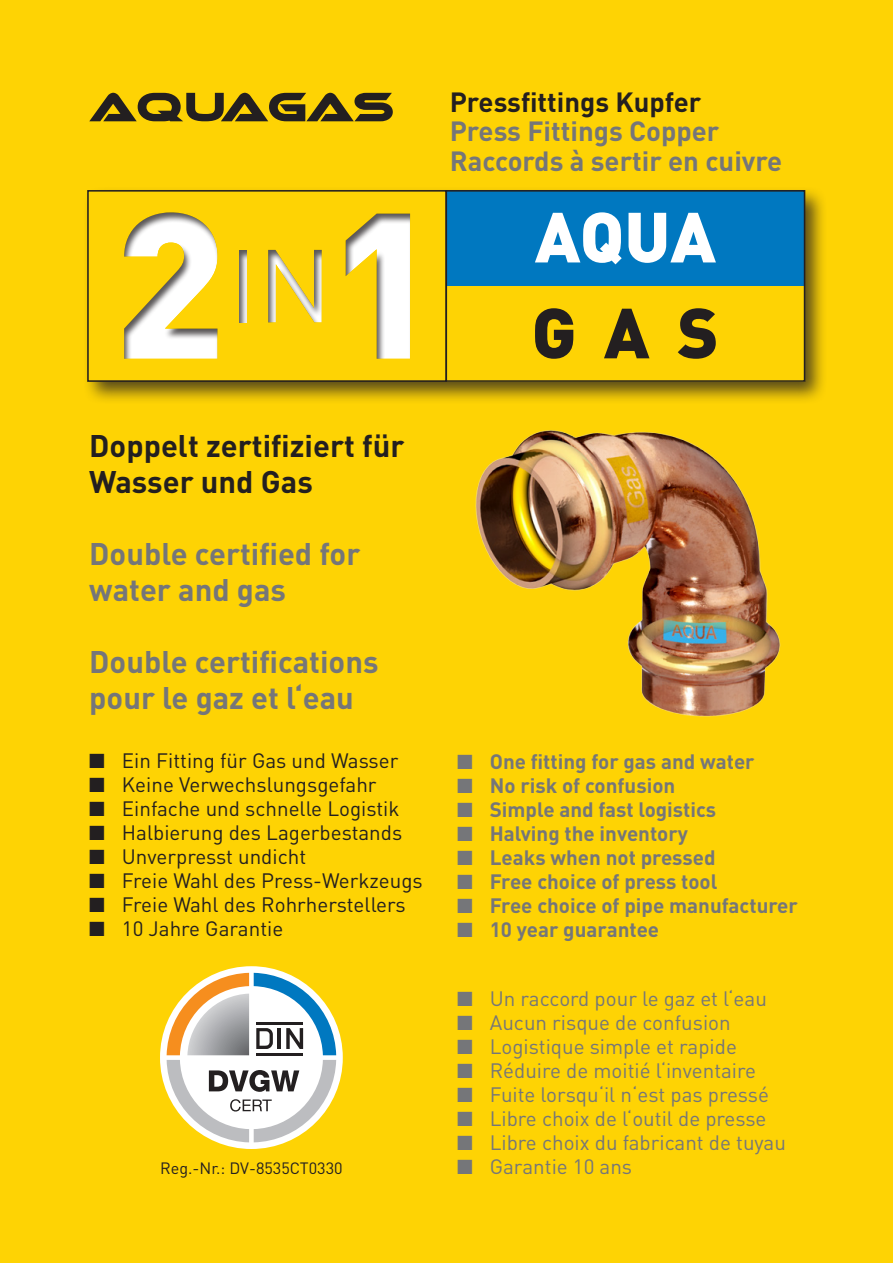
<style>
.page{position:relative;width:893px;height:1263px;background:#fed304}
.page>*{position:absolute;margin:0;border:0;box-sizing:border-box;transform-origin:0 0}
.t1{font:700 30.9px "DIN";color:#757679}
.t2{font:700 30.9px "DIN";color:#231f20}
.t3{font:700 27.45px "DIN";color:#757679}
.t4{font:700 27.45px "DIN";color:#231f20}
.t5{font:20.55px "DIN";color:#757679}
.t6{font:20.55px "DIN";color:#231f20}
.t7{font:700 20.55px "DIN";color:#757679}
.t8{font:16.2px "DIN";color:#231f20}
</style>
<div class="page">
<svg style="left:89px;top:93px;width:304px;height:28px"></svg>
<img style="left:475px;top:430px;width:306px;height:287px">
<div style="left:160px;top:966px;width:183px;height:183px;background:#fff;border-radius:50%"></div>
<svg style="left:167px;top:973px;width:169px;height:169px"></svg>
<div style="left:83px;top:186px;width:745px;height:218px;background:#231f20;opacity:.75"></div>
<div style="left:88px;top:191px;width:716px;height:190px;background:#fed304"></div>
<div style="left:122px;top:212px;width:290px;height:147px;background:#231f20;opacity:.75"></div>
<div style="left:446px;top:191px;width:358px;height:95px;background:#0078c0"></div>
<svg style="left:535px;top:212px;width:181px;height:52px"></svg>
<svg style="left:535px;top:308px;width:181px;height:51px"></svg>
<div style="left:87px;top:190px;width:360px;height:192px;border:2px solid #231f20"></div>
<div style="left:445px;top:190px;width:360px;height:192px;border:2px solid #231f20"></div>
<p class="t4" style="left:450px;top:84px;width:253px">Pressfittings Kupfer</p>
<p class="t3" style="left:450px;top:113px;width:271px">Press Fittings Copper</p>
<p class="t3" style="left:450px;top:143px;width:334px">Raccords à sertir en cuivre</p>
<p class="t2" style="left:89px;top:426px;width:317px">Doppelt zertifiziert für</p>
<p class="t2" style="left:89px;top:462px;width:225px">Wasser und Gas</p>
<p class="t1" style="left:89px;top:534px;width:273px">Double certified for</p>
<p class="t1" style="left:89px;top:570px;width:198px">water and gas</p>
<p class="t1" style="left:89px;top:642px;width:291px">Double certifications</p>
<p class="t1" style="left:89px;top:678px;width:266px">pour le gaz et l‘eau</p>
<p class="t6" style="left:89px;top:748px;width:311px">■ Ein Fitting für Gas und Wasser</p>
<p class="t6" style="left:89px;top:772px;width:289px">■ Keine Verwechslungsgefahr</p>
<p class="t6" style="left:89px;top:796px;width:312px">■ Einfache und schnelle Logistik</p>
<p class="t6" style="left:89px;top:820px;width:314px">■ Halbierung des Lagerbestands</p>
<p class="t6" style="left:89px;top:844px;width:218px">■ Unverpresst undicht</p>
<p class="t6" style="left:89px;top:868px;width:335px">■ Freie Wahl des Press-Werkzeugs</p>
<p class="t6" style="left:89px;top:892px;width:318px">■ Freie Wahl des Rohrherstellers</p>
<p class="t6" style="left:89px;top:916px;width:196px">■ 10 Jahre Garantie</p>
<p class="t8" style="left:160px;top:1158px;width:184px">Reg.-Nr.: DV-8535CT0330</p>
<p class="t7" style="left:457px;top:748px;width:299px">■ One fitting for gas and water</p>
<p class="t7" style="left:457px;top:772px;width:220px">■ No risk of confusion</p>
<p class="t7" style="left:457px;top:796px;width:261px">■ Simple and fast logistics</p>
<p class="t7" style="left:457px;top:820px;width:232px">■ Halving the inventory</p>
<p class="t7" style="left:457px;top:844px;width:260px">■ Leaks when not pressed</p>
<p class="t7" style="left:457px;top:868px;width:262px">■ Free choice of press tool</p>
<p class="t7" style="left:457px;top:892px;width:342px">■ Free choice of pipe manufacturer</p>
<p class="t7" style="left:457px;top:916px;width:204px">■ 10 year guarantee</p>
<p class="t5" style="left:457px;top:985px;width:311px">■ Un raccord pour le gaz et l‘eau</p>
<p class="t5" style="left:457px;top:1009px;width:275px">■ Aucun risque de confusion</p>
<p class="t5" style="left:457px;top:1033px;width:281px">■ Logistique simple et rapide</p>
<p class="t5" style="left:457px;top:1057px;width:300px">■ Réduire de moitié l‘inventaire</p>
<p class="t5" style="left:457px;top:1081px;width:313px">■ Fuite lorsqu‘il n‘est pas pressé</p>
<p class="t5" style="left:457px;top:1105px;width:311px">■ Libre choix de l‘outil de presse</p>
<p class="t5" style="left:457px;top:1129px;width:330px">■ Libre choix du fabricant de tuyau</p>
<p class="t5" style="left:457px;top:1153px;width:177px">■ Garantie 10 ans</p>
</div>
